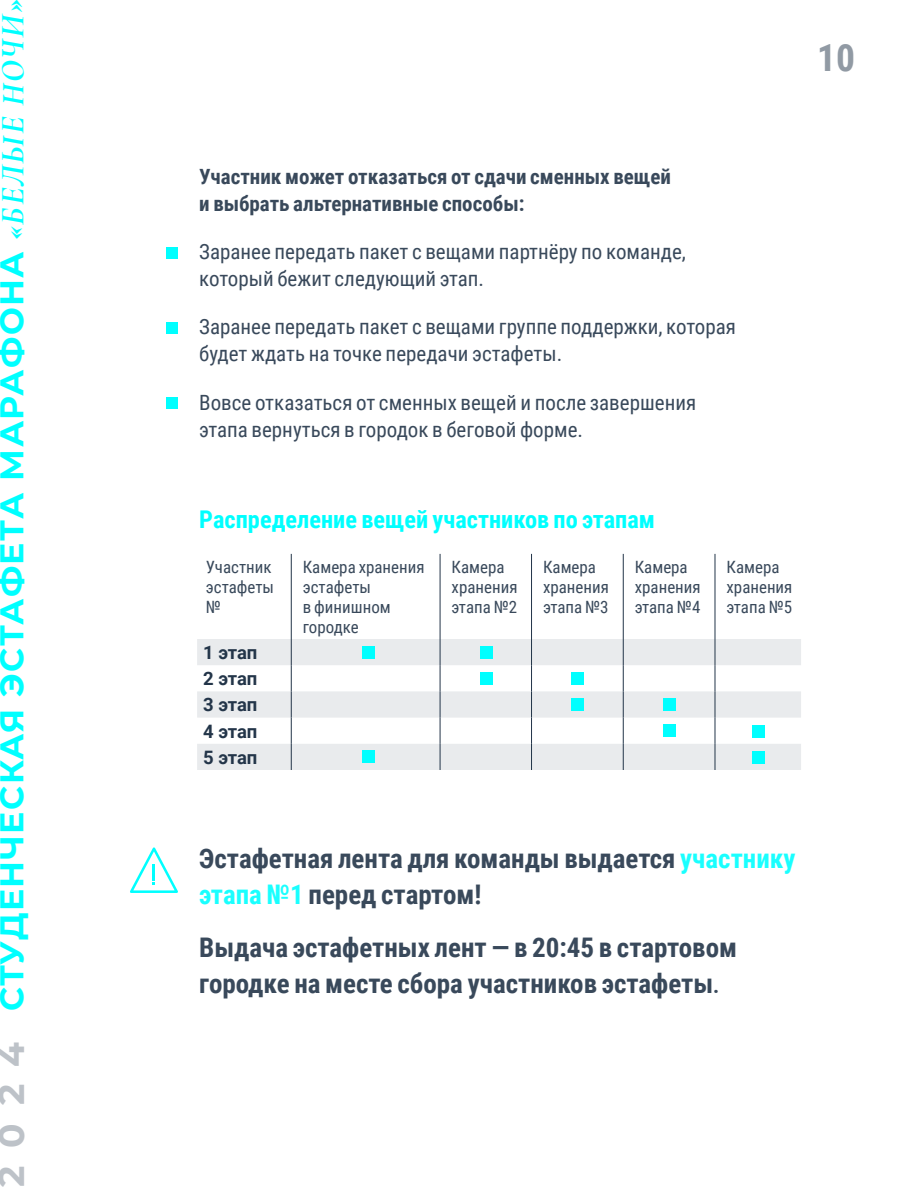
<style>
.page{position:relative;width:919px;height:1187px;background:#fff}
.page>*{position:absolute;margin:0;border:0;box-sizing:border-box;transform-origin:0 0}
.t1{font:700 37.5px "Roboto Condensed";color:#919aa4}
.t2{font:700 36px "Montserrat";color:#bdc2c8}
.t3{font:700 33px "Montserrat";letter-spacing:.045em;color:#0ff}
.t4{font:700 27px/36px "Roboto Condensed";color:#39495b}
.t5{font:700 24.45px "Roboto Condensed";color:#0ff}
.t6{font:21px/27px "Roboto Condensed";color:#39495b}
.t7{font:700 21px/27px "Roboto Condensed";color:#39495b}
.t8{font:700 18.45px/26.2px "Roboto";letter-spacing:-.01em;color:#233549;text-align:justify}
.t9{font:16.95px/20px "Roboto Condensed";color:#39495b}
.s1{font-family:"Cormorant";font-style:italic}
.s2{color:#1affff}
.s3{font-size:21px}
</style>
<div class="page">
<svg style="left:197px;top:639px;width:604px;height:131px;fill:#e9ebed"></svg>
<hr style="left:291px;top:554px;width:1px;height:85px;background:#233549">
<hr style="left:439px;top:554px;width:1px;height:85px;background:#233549">
<hr style="left:531px;top:554px;width:1px;height:85px;background:#233549">
<hr style="left:623px;top:554px;width:1px;height:85px;background:#233549">
<hr style="left:714px;top:554px;width:1px;height:85px;background:#233549">
<svg style="left:291px;top:639px;width:1px;height:131px"></svg>
<svg style="left:439px;top:639px;width:1px;height:131px"></svg>
<svg style="left:531px;top:639px;width:1px;height:131px"></svg>
<svg style="left:623px;top:639px;width:1px;height:131px"></svg>
<svg style="left:714px;top:639px;width:1px;height:131px"></svg>
<div style="left:167px;top:247px;width:11px;height:12px;background:#0ff"></div>
<div style="left:167px;top:322px;width:11px;height:11px;background:#0ff"></div>
<div style="left:167px;top:397px;width:11px;height:11px;background:#0ff"></div>
<div style="left:362px;top:646px;width:12px;height:12px;background:#0ff"></div>
<div style="left:480px;top:646px;width:12px;height:12px;background:#0ff"></div>
<div style="left:571px;top:672px;width:13px;height:13px;background:#0ff"></div>
<div style="left:663px;top:698px;width:12px;height:12px;background:#0ff"></div>
<div style="left:752px;top:724px;width:12px;height:13px;background:#0ff"></div>
<div style="left:480px;top:672px;width:12px;height:13px;background:#0ff"></div>
<div style="left:571px;top:698px;width:13px;height:12px;background:#0ff"></div>
<div style="left:663px;top:723px;width:12px;height:13px;background:#0ff"></div>
<div style="left:752px;top:751px;width:12px;height:12px;background:#0ff"></div>
<div style="left:362px;top:750px;width:12px;height:13px;background:#0ff"></div>
<svg style="left:130px;top:847px;width:48px;height:45px"></svg>
<h3 class="t3" style="left:-10px;top:1011px;width:1013px;rotate:-90deg">СТУДЕНЧЕСКАЯ ЭСТАФЕТА МАРАФОНА <span class="s1">«БЕЛЫЕ НОЧИ»</span></h3>
<h2 class="t2" style="left:-13px;top:1186px;width:147px;rotate:-90deg">2024</h2>
<h1 class="t1" style="left:817px;top:31px;width:39px">10</h1>
<p class="t7" style="left:199px;top:162px;width:473px">Участник может отказаться от сдачи сменных вещей и выбрать альтернативные способы:</p>
<p class="t6" style="left:199px;top:237px;width:488px">Заранее передать пакет с вещами партнёру по команде, который бежит следующий этап.</p>
<p class="t6" style="left:199px;top:312px;width:538px">Заранее передать пакет с вещами группе поддержки, которая будет ждать на точке передачи эстафеты.</p>
<p class="t6" style="left:199px;top:388px;width:498px">Вовсе отказаться от сменных вещей и после завершения этапа вернуться в городок в беговой форме.</p>
<p class="t5" style="left:199px;top:502px;width:457px">Распределение вещей участников по этапам</p>
<p class="t9" style="left:206px;top:556px;width:70px">Участник эстафеты №</p>
<p class="t9" style="left:303px;top:556px;width:123px">Камера хранения эстафеты<br>в финишном городке</p>
<p class="t9" style="left:451px;top:556px;width:67px">Камера хранения этапа №2</p>
<p class="t9" style="left:543px;top:556px;width:67px">Камера хранения этапа №3</p>
<p class="t9" style="left:634px;top:556px;width:67px">Камера хранения этапа №4</p>
<p class="t9" style="left:726px;top:556px;width:67px">Камера хранения этапа №5</p>
<p class="t8" style="left:203px;top:638px;width:56px">1 этап 2 этап 3 этап 4 этап 5 этап</p>
<p class="t4" style="left:199px;top:839px;width:597px">Эстафетная лента для команды выдается <span class="s2">участнику этапа №1</span> перед стартом!</p>
<p class="t4" style="left:199px;top:928px;width:539px">Выдача эстафетных лент — в 20:45 в стартовом городке на месте сбора участников эстафеты<span class="s3">.</span></p>
</div>
